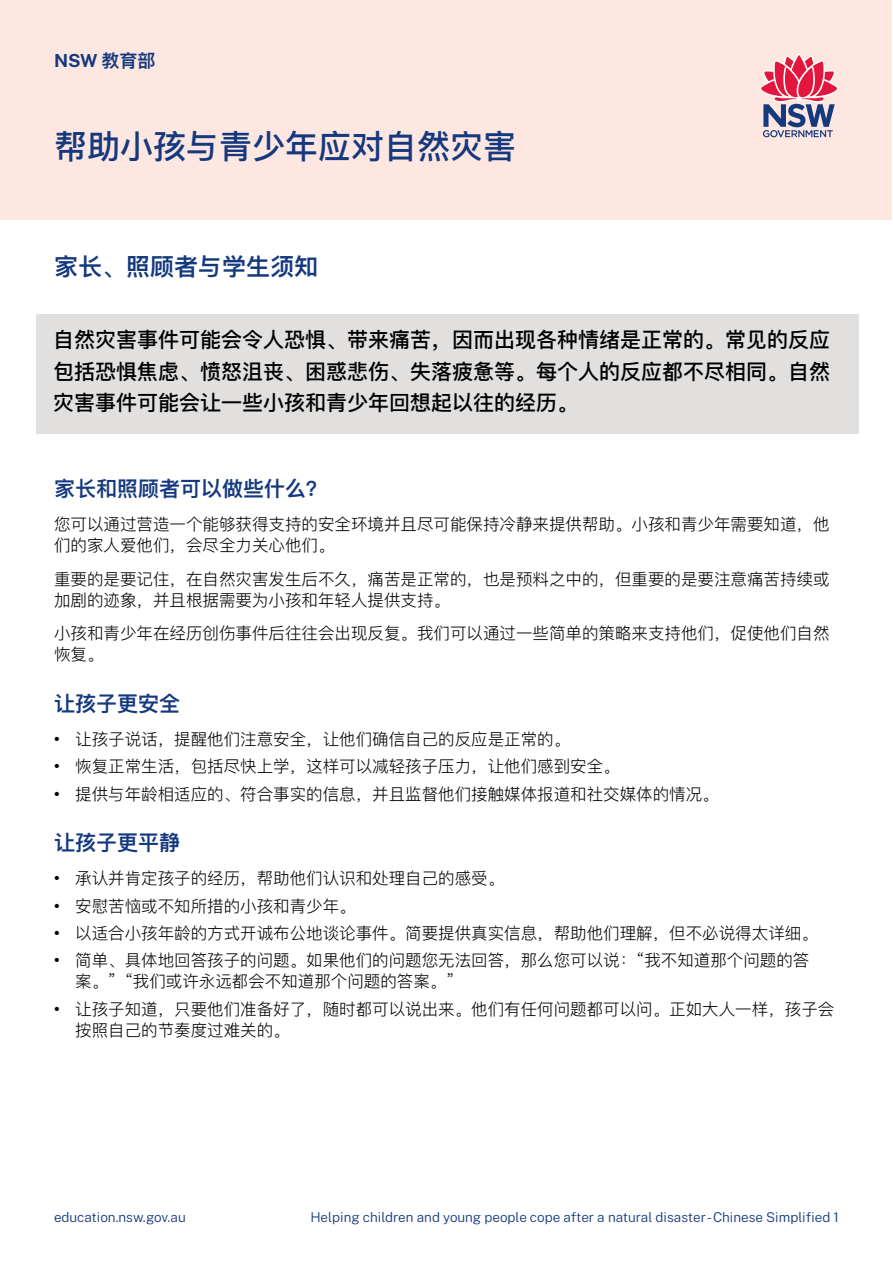
<style>
.page{position:relative;width:893px;height:1263px;background:#fff}
.page>*{position:absolute;margin:0;border:0;box-sizing:border-box;transform-origin:0 0}
.t1{font:500 33px "Ping Fang SC";color:#15397f}
.t2{font:600 24px "Ping Fang SC";color:#15397f}
.Call_out_text{font:500 21px/31.5px "Ping Fang SC";color:#000;text-align:justify}
.t3{font:600 21px "Ping Fang SC";color:#15397f}
.t4{font:700 18px "Public Sans";color:#15397f}
.Body{font:300 16.5px/21px "Ping Fang SC";color:#000}
.t5{font:300 13.5px "Public Sans";color:#15397f}
.s1{font-family:"Ping Fang SC";font-weight:600}
.s2{font-family:"Public Sans";font-weight:700}
</style>
<div class="page">
<div style="left:0;top:0;width:892px;height:219px;background:#fee7e0"></div>
<svg style="left:760px;top:54px;width:79px;height:83px"></svg>
<div style="left:36px;top:315px;width:823px;height:119px;background:#e2e0df"></div>
<p class="t4" style="left:54px;top:48px;width:103px">NSW <span class="s1">教育部</span></p>
<h1 class="t1" style="left:54px;top:126px;width:463px">帮助小孩与青少年应对自然灾害</h1>
<h2 class="t2" style="left:54px;top:252px;width:265px">家长、照顾者与学生须知</h2>
<p class="Call_out_text" style="left:53px;top:324px;width:779px">自然灾害事件可能会令人恐惧、带来痛苦，因而出现各种情绪是正常的。常见的反应包括恐惧焦虑、愤怒沮丧、困惑悲伤、失落疲惫等。每个人的反应都不尽相同。自然灾害事件可能会让一些小孩和青少年回想起以往的经历。</p>
<h3 class="t3" style="left:54px;top:476px;width:274px">家长和照顾者可以做些什么？</h3>
<p class="Body" style="left:54px;top:513px;width:777px">您可以通过营造一个能够获得支持的安全环境并且尽可能保持冷静来提供帮助。小孩和青少年需要知道，他们的家人爱他们，会尽全力关心他们。</p>
<p class="Body" style="left:54px;top:568px;width:777px">重要的是要记住，在自然灾害发生后不久，痛苦是正常的，也是预料之中的，但重要的是要注意痛苦持续或加剧的迹象，并且根据需要为小孩和年轻人提供支持。</p>
<p class="Body" style="left:54px;top:623px;width:777px">小孩和青少年在经历创伤事件后往往会出现反复。我们可以通过一些简单的策略来支持他们，促使他们自然恢复。</p>
<h3 class="t3" style="left:54px;top:691px;width:127px">让孩子更安全</h3>
<p class="Body" style="left:54px;top:728px;width:518px"><span class="s2">•</span> 让孩子说话，提醒他们注意安全，让他们确信自己的反应是正常的。</p>
<p class="Body" style="left:54px;top:756px;width:567px"><span class="s2">•</span> 恢复正常生活，包括尽快上学，这样可以减轻孩子压力，让他们感到安全。</p>
<p class="Body" style="left:54px;top:783px;width:666px"><span class="s2">•</span> 提供与年龄相适应的、符合事实的信息，并且监督他们接触媒体报道和社交媒体的情况。</p>
<h3 class="t3" style="left:54px;top:830px;width:127px">让孩子更平静</h3>
<p class="Body" style="left:54px;top:867px;width:452px"><span class="s2">•</span> 承认并肯定孩子的经历，帮助他们认识和处理自己的感受。</p>
<p class="Body" style="left:54px;top:895px;width:303px"><span class="s2">•</span> 安慰苦恼或不知所措的小孩和青少年。</p>
<p class="Body" style="left:54px;top:922px;width:765px"><span class="s2">•</span> 以适合小孩年龄的方式开诚布公地谈论事件。简要提供真实信息，帮助他们理解，但不必说得太详细。</p>
<p class="Body" style="left:75px;top:950px;width:736px;text-indent:-21px"><span class="s2">•</span> 简单、具体地回答孩子的问题。如果他们的问题您无法回答，那么您可以说：“我不知道那个问题的答案。”“我们或许永远都会不知道那个问题的答案。”</p>
<p class="Body" style="left:75px;top:998px;width:761px;text-indent:-21px"><span class="s2">•</span> 让孩子知道，只要他们准备好了，随时都可以说出来。他们有任何问题都可以问。正如大人一样，孩子会按照自己的节奏度过难关的。</p>
<p class="t5" style="left:54px;top:1207px;width:133px">education.nsw.gov.au</p>
<p class="t5" style="left:310px;top:1207px;width:530px">Helping children and young people cope after a natural disaster -Chinese Simplified 1</p>
</div>
